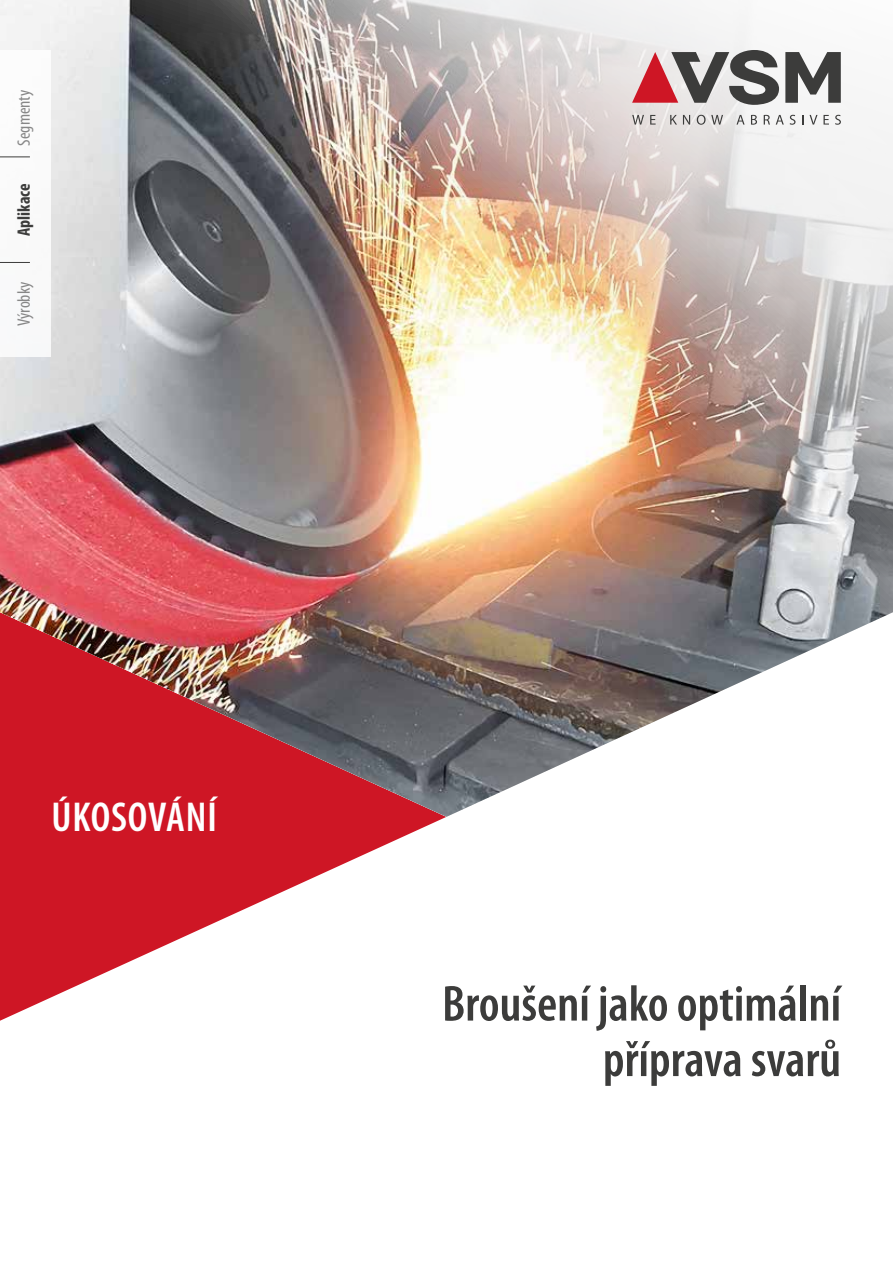
<style>
.page{position:relative;width:893px;height:1263px;background:#fff}
.page>*{position:absolute;margin:0;border:0;box-sizing:border-box;transform-origin:0 0}
.t1{font:600 condensed 51px/55.5px "Myriad Pro";color:#3c3c3b;text-align:right}
.t2{font:600 condensed 42px "Myriad Pro";letter-spacing:.02em;color:#fff}
.t3{font:condensed 18px "Myriad Pro";color:#878787}
.t4{font:700 condensed 18px "Myriad Pro";color:#3c3c3b}
</style>
<div class="page">
<svg style="left:0;top:817px;width:446px;height:204px"></svg>
<img style="left:0;top:0;width:893px;height:817px">
<svg style="left:632px;top:50px;width:147px;height:55px;background:#a78b8d"></svg>
<svg style="left:785px;top:52px;width:56px;height:51px"></svg>
<svg style="left:632px;top:115px;width:12px;height:10px"></svg>
<svg style="left:650px;top:115px;width:6px;height:10px"></svg>
<svg style="left:670px;top:115px;width:7px;height:10px"></svg>
<svg style="left:683px;top:115px;width:7px;height:10px"></svg>
<svg style="left:697px;top:115px;width:26px;height:10px"></svg>
<svg style="left:736px;top:115px;width:9px;height:10px"></svg>
<svg style="left:751px;top:115px;width:6px;height:10px"></svg>
<svg style="left:764px;top:115px;width:6px;height:10px"></svg>
<svg style="left:776px;top:115px;width:8px;height:10px"></svg>
<svg style="left:790px;top:115px;width:5px;height:10px"></svg>
<svg style="left:809px;top:115px;width:8px;height:10px"></svg>
<svg style="left:823px;top:115px;width:6px;height:10px"></svg>
<svg style="left:835px;top:115px;width:6px;height:10px"></svg>
<div style="left:0;top:50px;width:51px;height:306px;background:#fff"></div>
<hr style="left:0;top:156px;width:30px;height:1px;background:#3c3c3b">
<hr style="left:0;top:262px;width:30px;height:1px;background:#3c3c3b">
<p class="t3" style="left:13px;top:146px;width:58px;rotate:-90deg">Segmenty</p>
<p class="t4" style="left:13px;top:236px;width:54px;rotate:-90deg">Aplikace</p>
<p class="t3" style="left:13px;top:326px;width:46px;rotate:-90deg">Výrobky</p>
<p class="t2" style="left:51px;top:792px;width:167px">ÚKOSOVÁNÍ</p>
<p class="t1" style="left:442px;top:975px;width:400px">Broušení jako optimální příprava svarů</p>
</div>
